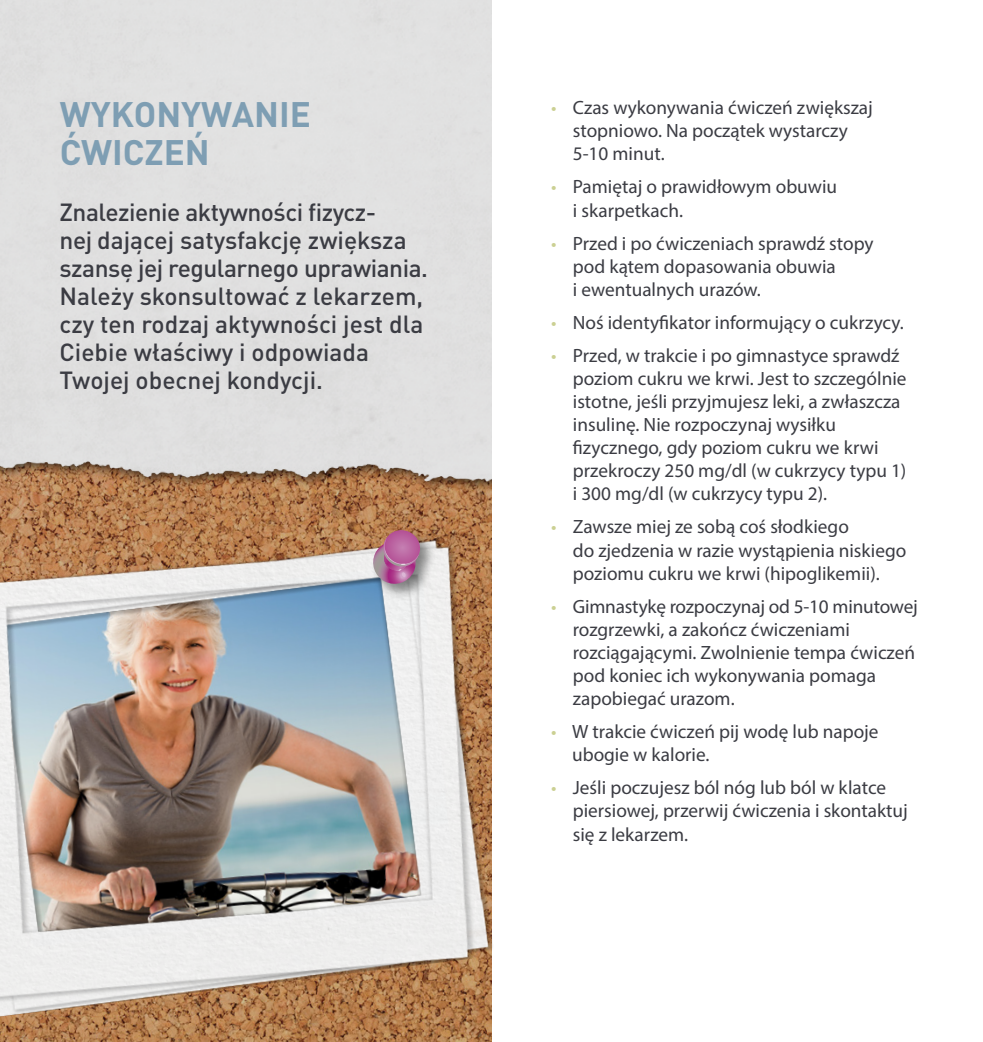
<style>
.page{position:relative;width:983px;height:1042px;background:#fff}
.page>*{position:absolute;margin:0;border:0;box-sizing:border-box;transform-origin:0 0}
.t1{font:700 35px/38.5px "DIN Pro";color:#7e9eb3}
.t2{font:500 24.5px/28px "DIN Pro";color:#3b3c43}
.t3{font:19.25px/23.1px "Myriad Pro";color:#3b3c43}
.s1{color:#cbd093}
</style>
<div class="page">
<img style="left:0;top:1016px;width:491px;height:26px">
<div style="left:0;top:0;width:491px;height:463px;background:#e0e0e0"></div>
<img style="left:0;top:463px;width:493px;height:553px">
<div style="left:370px;top:527px;width:66px;height:73px;background:#000;opacity:.46"></div>
<svg style="left:370px;top:530px;width:52px;height:57px;background:#ae7794"></svg>
<h1 class="t1" style="left:60px;top:93px;width:252px">WYKONYWANIE<br>ĆWICZEŃ</h1>
<p class="t2" style="left:60px;top:195px;width:370px">Znalezienie aktywności fizycz-<br>nej dającej satysfakcję zwiększa szansę jej regularnego uprawiania.<br>Należy skonsultować z lekarzem, czy ten rodzaj aktywności jest dla<br>Ciebie właściwy i odpowiada<br>Twojej obecnej kondycji.</p>
<p class="t3" style="left:572px;top:96px;width:301px;text-indent:-22px"><span class="s1">•</span> Czas wykonywania ćwiczeń zwiększaj stopniowo. Na początek wystarczy<br>5-10 minut.</p>
<p class="t3" style="left:572px;top:175px;width:266px;text-indent:-22px"><span class="s1">•</span> Pamiętaj o prawidłowym obuwiu i skarpetkach.</p>
<p class="t3" style="left:572px;top:231px;width:302px;text-indent:-22px"><span class="s1">•</span> Przed i po ćwiczeniach sprawdź stopy pod kątem dopasowania obuwia<br>i ewentualnych urazów.</p>
<p class="t3" style="left:551px;top:310px;width:354px"><span class="s1">•</span> Noś identyfikator informujący o cukrzycy.</p>
<p class="t3" style="left:572px;top:343px;width:335px;text-indent:-22px"><span class="s1">•</span> Przed, w trakcie i po gimnastyce sprawdź poziom cukru we krwi. Jest to szczególnie istotne, jeśli przyjmujesz leki, a zwłaszcza insulinę. Nie rozpoczynaj wysiłku fizycznego, gdy poziom cukru we krwi przekroczy 250 mg/dl (w cukrzycy typu 1) i 300 mg/dl (w cukrzycy typu 2).</p>
<p class="t3" style="left:572px;top:515px;width:335px;text-indent:-22px"><span class="s1">•</span> Zawsze miej ze sobą coś słodkiego<br>do zjedzenia w razie wystąpienia niskiego poziomu cukru we krwi (hipoglikemii).</p>
<p class="t3" style="left:572px;top:594px;width:346px;text-indent:-22px"><span class="s1">•</span> Gimnastykę rozpoczynaj od 5-10 minutowej rozgrzewki, a zakończ ćwiczeniami rozciągającymi. Zwolnienie tempa ćwiczeń pod koniec ich wykonywania pomaga zapobiegać urazom.</p>
<p class="t3" style="left:572px;top:720px;width:308px;text-indent:-21px"><span class="s1">•</span> W trakcie ćwiczeń pij wodę lub napoje ubogie w kalorie.</p>
<p class="t3" style="left:572px;top:776px;width:336px;text-indent:-22px"><span class="s1">•</span> Jeśli poczujesz ból nóg lub ból w klatce piersiowej, przerwij ćwiczenia i skontaktuj się z lekarzem.</p>
</div>
